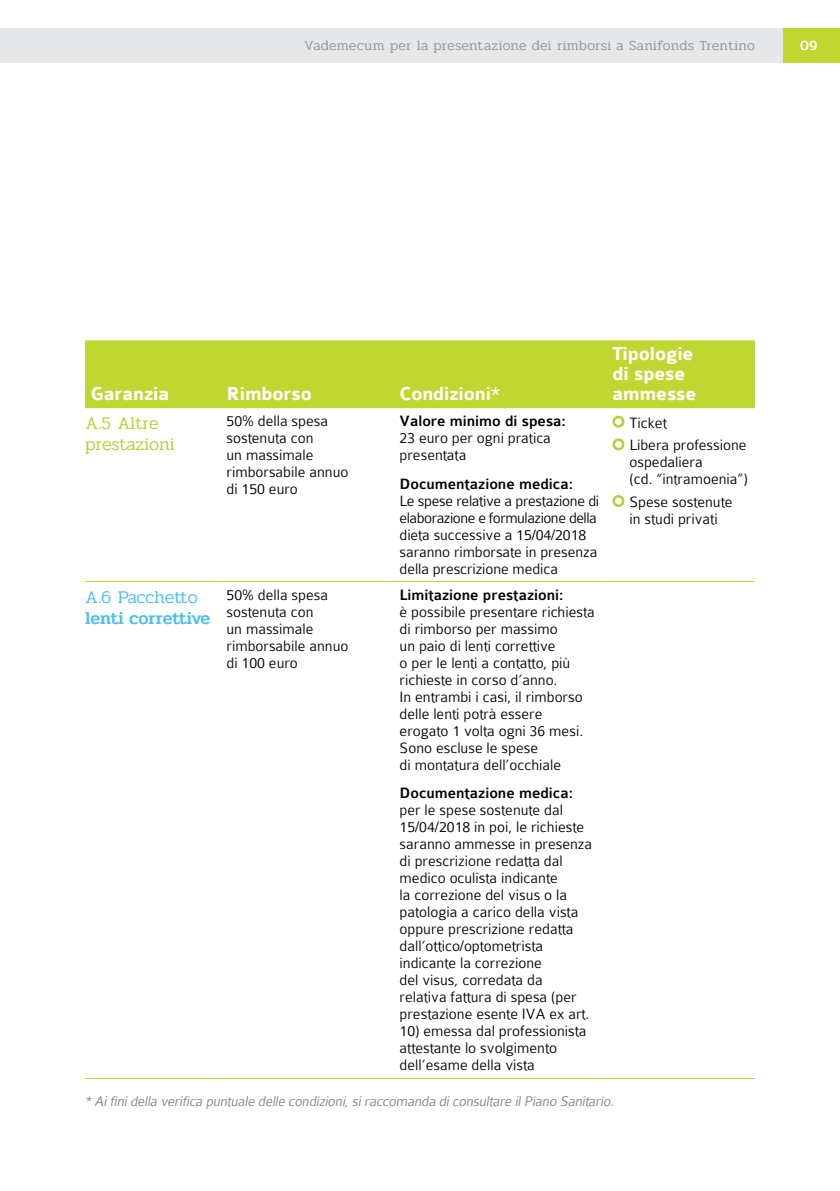
<style>
.page{position:relative;width:840px;height:1191px;background:#fff}
.page>*{position:absolute;margin:0;border:0;box-sizing:border-box;transform-origin:0 0}
.t1{font:700 20px/20px "Colaborate";letter-spacing:-.005em;color:#fff}
.t2{font:300 18px/21px "Pridi";letter-spacing:-.005em;color:#b3d235}
.t3{font:500 18px "Pridi";letter-spacing:-.005em;color:#4dbeed}
.t4{font:300 18px "Pridi";letter-spacing:-.035em;color:#4dbeed}
.t5{font:300 16px/17px "Colaborate";color:#000}
.t6{font:500 16px "Colaborate";color:#000}
.t7{font:italic 300 15px "Colaborate";color:#808285}
.t8{font:300 14px "Pridi";letter-spacing:.015em;color:#939598}
.t9{font:500 14px "Pridi";color:#fff}
</style>
<div class="page">
<div style="left:782px;top:28px;width:57px;height:34px;background:#bfd730"></div>
<div style="left:0;top:28px;width:782px;height:34px;background:#e6e7e8"></div>
<div style="left:85px;top:340px;width:669px;height:68px;background:#bfd730"></div>
<hr style="left:85px;top:581px;width:133px;height:1px;background:#bfd730">
<hr style="left:218px;top:581px;width:173px;height:1px;background:#bfd730">
<hr style="left:391px;top:581px;width:213px;height:1px;background:#bfd730">
<hr style="left:604px;top:581px;width:150px;height:1px;background:#bfd730">
<hr style="left:85px;top:1078px;width:133px;height:1px;background:#bfd730">
<hr style="left:218px;top:1078px;width:173px;height:1px;background:#bfd730">
<hr style="left:391px;top:1078px;width:213px;height:1px;background:#bfd730">
<hr style="left:604px;top:1078px;width:150px;height:1px;background:#bfd730">
<div style="left:612px;top:416px;width:12px;height:12px;border:2px solid #b3d235;border-radius:50%"></div>
<div style="left:612px;top:438px;width:12px;height:12px;border:2px solid #b3d235;border-radius:50%"></div>
<div style="left:612px;top:495px;width:12px;height:12px;border:2px solid #b3d235;border-radius:50%"></div>
<p class="t8" style="left:304px;top:36px;width:452px">Vademecum per la presentazione dei rimborsi a Sanifonds Trentino</p>
<p class="t9" style="left:799px;top:35px;width:19px">09</p>
<p class="t1" style="left:91px;top:384px;width:80px">Garanzia</p>
<p class="t1" style="left:226px;top:384px;width:87px">Rimborso</p>
<p class="t1" style="left:399px;top:384px;width:102px">Condizioni*</p>
<p class="t2" style="left:85px;top:413px;width:91px">A.5 Altre prestazioni</p>
<p class="t5" style="left:226px;top:413px;width:123px">50% della spesa sostenuta con<br>un massimale rimborsabile annuo di 150 euro</p>
<p class="t6" style="left:399px;top:413px;width:168px">Valore minimo di spesa:</p>
<p class="t5" style="left:399px;top:430px;width:153px">23 euro per ogni pratica presentata</p>
<p class="t6" style="left:399px;top:475px;width:175px">Documentazione medica:</p>
<p class="t5" style="left:399px;top:492px;width:201px">Le spese relative a prestazione di elaborazione e formulazione della dieta successive a 15/04/2018 saranno rimborsate in presenza della prescrizione medica</p>
<p class="t4" style="left:85px;top:584px;width:114px">A.6 Pacchetto</p>
<p class="t3" style="left:85px;top:605px;width:127px">lenti correttive</p>
<p class="t5" style="left:226px;top:586px;width:123px">50% della spesa sostenuta con<br>un massimale rimborsabile annuo di 100 euro</p>
<p class="t6" style="left:399px;top:586px;width:165px">Limitazione prestazioni:</p>
<p class="t5" style="left:399px;top:603px;width:197px">è possibile presentare richiesta di rimborso per massimo<br>un paio di lenti correttive<br>o per le lenti a contatto, più richieste in corso d’anno.<br>In entrambi i casi, il rimborso delle lenti potrà essere erogato 1 volta ogni 36 mesi.<br>Sono escluse le spese<br>di montatura dell’occhiale</p>
<p class="t6" style="left:399px;top:785px;width:175px">Documentazione medica:</p>
<p class="t5" style="left:399px;top:802px;width:194px">per le spese sostenute dal<br>15/04/2018 in poi, le richieste saranno ammesse in presenza di prescrizione redatta dal medico oculista indicante<br>la correzione del visus o la patologia a carico della vista oppure prescrizione redatta dall’ottico/optometrista indicante la correzione<br>del visus, corredata da relativa fattura di spesa (per prestazione esente IVA ex art.</p>
<p class="t5" style="left:399px;top:1022px;width:188px">10) emessa dal professionista attestante lo svolgimento dell’esame della vista</p>
<p class="t1" style="left:612px;top:344px;width:85px">Tipologie di spese ammesse</p>
<p class="t5" style="left:629px;top:411px;width:119px;line-height:22.6px">Ticket<br>Libera professione</p>
<p class="t5" style="left:629px;top:454px;width:120px">ospedaliera<br>(cd. “intramoenia”)</p>
<p class="t5" style="left:629px;top:493px;width:104px">Spese sostenute in studi privati</p>
<p class="t7" style="left:85px;top:1093px;width:533px">* Aifinidella verifica puntuale delle condizioni,siraccomanda diconsultare ilPiano Sanitario.</p>
</div>
